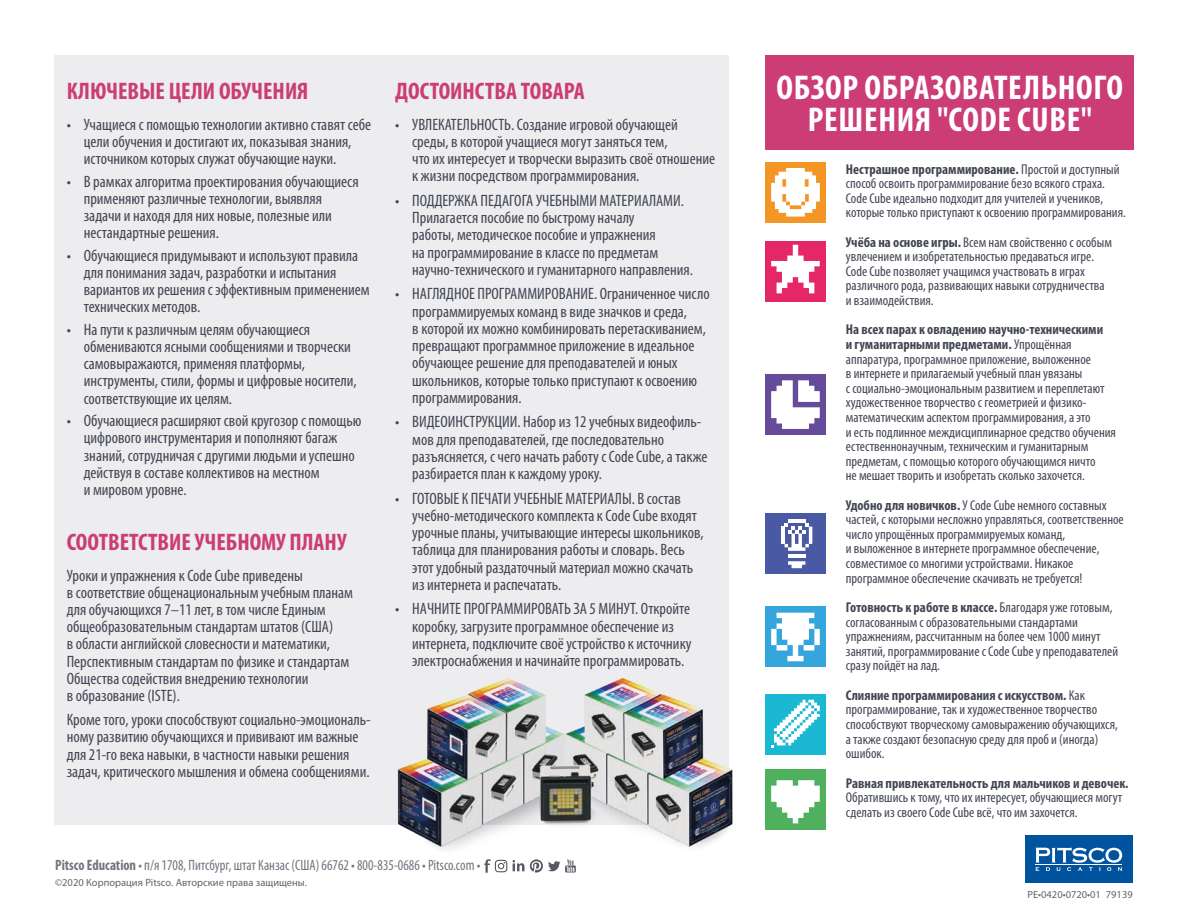
<style>
.page{position:relative;width:1188px;height:918px;background:#fff}
.page>*{position:absolute;margin:0;border:0;box-sizing:border-box;transform-origin:0 0}
.t1{font:700 condensed 34.5px/31.5px "Myriad Pro";letter-spacing:.02em;color:#fff;text-align:center}
.t2{font:700 condensed 24px "Myriad Pro";color:#cb3d74}
.t3{font:condensed 16.5px/17.2px "Myriad Pro";color:#424653}
.t4{font:condensed 15px "Myriad Pro";color:#71757f;scale:.95 1}
.t5{font:condensed 14.25px/14.5px "Myriad Pro";color:#424653}
.t6{font:700 condensed 14.25px "Myriad Pro";color:#424653}
.t7{font:10.5px "Myriad Pro";color:#646568}
.s1{font-weight:700}
</style>
<div class="page">
<div style="left:765px;top:55px;width:369px;height:94px;background:#cb3d74"></div>
<div style="left:54px;top:55px;width:675px;height:769px;background:#ededef"></div>
<div style="left:1025px;top:835px;width:108px;height:48px;background:#00549f"></div>
<hr style="left:1035px;top:864px;width:87px;height:1px;background:#fff">
<svg style="left:1036px;top:847px;width:86px;height:24px"></svg>
<svg style="left:484px;top:864px;width:23px;height:9px"></svg>
<svg style="left:513px;top:864px;width:11px;height:7px"></svg>
<svg style="left:530px;top:864px;width:46px;height:9px"></svg>
<img style="left:397px;top:678px;width:336px;height:186px">
<div style="left:765px;top:162px;width:61px;height:61px;background:#f49623"></div>
<svg style="left:771px;top:168px;width:49px;height:49px"></svg>
<div style="left:765px;top:770px;width:61px;height:60px;background:#4fb15e"></div>
<svg style="left:771px;top:780px;width:49px;height:43px"></svg>
<div style="left:765px;top:241px;width:61px;height:61px;background:#e52767"></div>
<svg style="left:771px;top:245px;width:49px;height:48px"></svg>
<div style="left:765px;top:607px;width:61px;height:60px;background:#35a5de"></div>
<svg style="left:771px;top:613px;width:49px;height:48px"></svg>
<div style="left:765px;top:374px;width:61px;height:61px;background:#664b99"></div>
<svg style="left:771px;top:380px;width:49px;height:49px"></svg>
<div style="left:765px;top:694px;width:61px;height:60px;background:#1ab8d2"></div>
<svg style="left:771px;top:700px;width:49px;height:48px"></svg>
<div style="left:765px;top:514px;width:61px;height:60px;background:#4959a4"></div>
<hr style="left:788px;top:520px;width:17px;height:3px;background:#fff">
<hr style="left:781px;top:527px;width:4px;height:17px;background:#fff">
<hr style="left:788px;top:554px;width:17px;height:4px;background:#fff">
<svg style="left:788px;top:561px;width:17px;height:7px"></svg>
<svg style="left:785px;top:523px;width:27px;height:28px"></svg>
<h2 class="t2" style="left:67px;top:78px;width:243px">КЛЮЧЕВЫЕ ЦЕЛИ ОБУЧЕНИЯ</h2>
<p class="t3" style="left:84px;top:115px;width:289px;text-indent:-17px">• Учащиеся с помощью технологии активно ставят себе цели обучения и достигают их, показывая знания, источником которых служат обучающие науки.</p>
<p class="t3" style="left:84px;top:172px;width:277px;text-indent:-17px">• В рамках алгоритма проектирования обучающиеся применяют различные технологии, выявляя задачи и находя для них новые, полезные или нестандартные решения.</p>
<p class="t3" style="left:84px;top:246px;width:287px;text-indent:-17px">• Обучающиеся придумывают и используют правила для понимания задач, разработки и испытания вариантов их решения с эффективным применением технических методов.</p>
<p class="t3" style="left:84px;top:320px;width:275px;text-indent:-17px">• На пути к различным целям обучающиеся обмениваются ясными сообщениями и творчески самовыражаются, применяя платформы, инструменты, стили, формы и цифровые носители, соответствующие их целям.</p>
<p class="t3" style="left:84px;top:412px;width:279px;text-indent:-17px">• Обучающиеся расширяют свой кругозор с помощью цифрового инструментария и пополняют багаж знаний, сотрудничая с другими людьми и успешно действуя в составе коллективов на местном<br>и мировом уровне.</p>
<h2 class="t2" style="left:67px;top:529px;width:281px">СООТВЕТСТВИЕ УЧЕБНОМУ ПЛАНУ</h2>
<p class="t3" style="left:67px;top:566px;width:288px">Уроки и упражнения к Code Cube приведены<br>в соответствие общенациональным учебным планам для обучающихся 7–11 лет, в том числе Единым общеобразовательным стандартам штатов (США)<br>в области английской словесности и математики, Перспективным стандартам по физике и стандартам Общества содействия внедрению технологии<br>в образование (ISTE).</p>
<p class="t3" style="left:67px;top:711px;width:305px">Кроме того, уроки способствуют социально-эмоциональ&shy;ному развитию обучающихся и прививают им важные для 21-го века навыки, в частности навыки решения задач, критического мышления и обмена сообщениями.</p>
<h2 class="t2" style="left:395px;top:78px;width:191px">ДОСТОИНСТВА ТОВАРА</h2>
<p class="t3" style="left:412px;top:115px;width:304px;text-indent:-17px">• УВЛЕКАТЕЛЬНОСТЬ. Создание игровой обучающей среды, в которой учащиеся могут заняться тем,<br>что их интересует и творчески выразить своё отношение к жизни посредством программирования.</p>
<p class="t3" style="left:412px;top:192px;width:282px;text-indent:-17px">• ПОДДЕРЖКА ПЕДАГОГА УЧЕБНЫМИ МАТЕРИАЛАМИ.<br>Прилагается пособие по быстрому началу<br>работы, методическое пособие и упражнения<br>на программирование в классе по предметам научно-технического и гуманитарного направления.</p>
<p class="t3" style="left:412px;top:285px;width:299px;text-indent:-17px">• НАГЛЯДНОЕ ПРОГРАММИРОВАНИЕ. Ограниченное число программируемых команд в виде значков и среда,<br>в которой их можно комбинировать перетаскиванием, превращают программное приложение в идеальное обучающее решение для преподавателей и юных школьников, которые только приступают к освоению программирования.</p>
<p class="t3" style="left:412px;top:413px;width:297px;text-indent:-17px">• ВИДЕОИНСТРУКЦИИ. Набор из 12 учебных видеофиль&shy;мов для преподавателей, где последовательно разъясняется, с чего начать работу с Code Cube, а также разбирается план к каждому уроку.</p>
<p class="t3" style="left:412px;top:489px;width:293px;text-indent:-17px">• ГОТОВЫЕ К ПЕЧАТИ УЧЕБНЫЕ МАТЕРИАЛЫ. В состав учебно-методического комплекта к Code Cube входят урочные планы, учитывающие интересы школьников, таблица для планирования работы и словарь. Весь этот удобный раздаточный материал можно скачать из интернета и распечатать.</p>
<p class="t3" style="left:412px;top:600px;width:281px;text-indent:-17px">• НАЧНИТЕ ПРОГРАММИРОВАТЬ ЗА 5 МИНУТ. Откройте коробку, загрузите программное обеспечение из интернета, подключите своё устройство к источнику электроснабжения и начинайте программировать.</p>
<p class="t4" style="left:55px;top:856px;width:449px"><span class="s1">Pitsco Education</span> • п/я 1708, Питсбург, штат Канзас (США) 66762 • 800-835-0686 • Pitsco.com •</p>
<p class="t7" style="left:55px;top:877px;width:253px">©2020 Корпорация Pitsco. Авторские права защищены.</p>
<h1 class="t1" style="left:777px;top:73px;width:348px">ОБЗОР ОБРАЗОВАТЕЛЬНОГО<br>РЕШЕНИЯ "CODE CUBE"</h1>
<p class="t5" style="left:846px;top:161px;width:282px"><span class="s1">Нестрашное программирование.</span> Простой и доступный способ освоить программирование безо всякого страха.<br>Code Cube идеально подходит для учителей и учеников, которые только приступают к освоению программирования.</p>
<p class="t5" style="left:846px;top:235px;width:268px"><span class="s1">Учёба на основе игры.</span> Всем нам свойственно с особым увлечением и изобретательностью предаваться игре.<br>Code Cube позволяет учащимся участвовать в играх различного рода, развивающих навыки сотрудничества и взаимодействия.</p>
<p class="t5" style="left:846px;top:322px;width:272px"><span class="s1">На всех парах к овладению научно-техническими<br>и гуманитарными предметами.</span> Упрощённая аппаратура, программное приложение, выложенное<br>в интернете и прилагаемый учебный план увязаны<br>с социально-эмоциональным развитием и переплетают художественное творчество с геометрией и физико&shy;математическим аспектом программирования, а это<br>и есть подлинное междисциплинарное средство обучения естественнонаучным, техническим и гуманитарным предметам, с помощью которого обучающимся ничто<br>не мешает творить и изобретать сколько захочется.</p>
<p class="t5" style="left:846px;top:498px;width:279px"><span class="s1">Удобно для новичков.</span> У Code Cube немного составных частей, с которыми несложно управляться, соответственное число упрощённых программируемых команд,<br>и выложенное в интернете программное обеспечение, совместимое со многими устройствами. Никакое программное обеспечение скачивать не требуется!</p>
<p class="t5" style="left:846px;top:600px;width:274px"><span class="s1">Готовность к работе в классе.</span> Благодаря уже готовым, согласованным с образовательными стандартами упражнениям, рассчитанным на более чем 1000 минут занятий, программирование с Code Cube у преподавателей сразу пойдёт на лад.</p>
<p class="t5" style="left:846px;top:688px;width:274px"><span class="s1">Слияние программирования с искусством.</span> Как программирование, так и художественное творчество способствуют творческому самовыражению обучающихся, а также создают безопасную среду для проб и (иногда) ошибок.</p>
<p class="t6" style="left:846px;top:775px;width:284px">Равная привлекательность для мальчиков и девочек.</p>
<p class="t5" style="left:846px;top:790px;width:278px">Обратившись к тому, что их интересует, обучающиеся могут сделать из своего Code Cube всё, что им захочется.</p>
<p class="t7" style="left:1027px;top:889px;width:107px">PE•0420•0720•01 79139</p>
</div>
